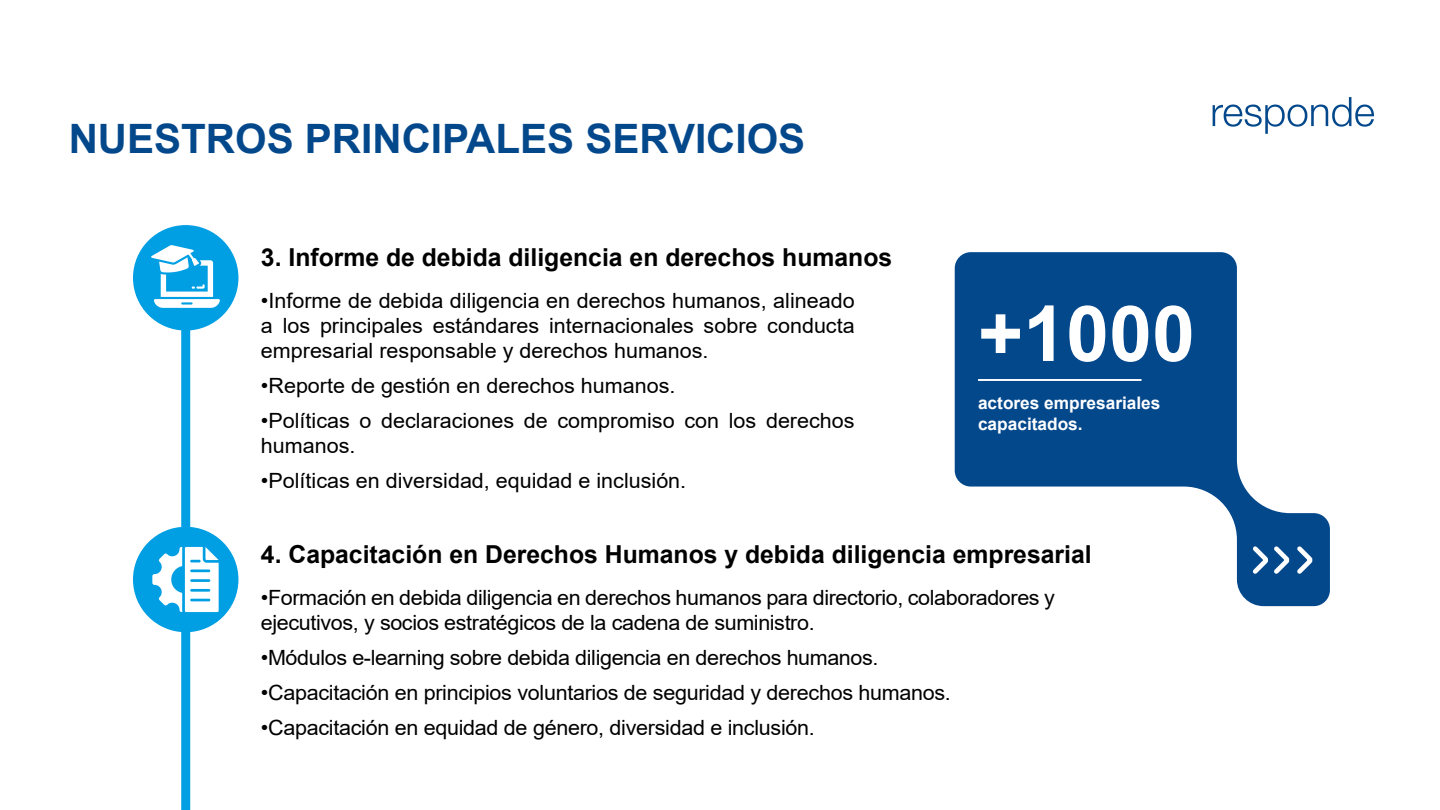
<style>
.page{position:relative;width:1440px;height:810px;background:#fff}
.page>*{position:absolute;margin:0;border:0;box-sizing:border-box;transform-origin:0 0}
.t1{font:700 77.25px "Arial";color:#fff}
.t2{font:700 40.5px "Arial";color:#04488c}
.t3{font:700 24.75px "Arial";color:#000}
.t4{font:21px/25.2px "Arial";letter-spacing:-.015em;color:#000}
.t5{font:700 17.25px/20.7px "Arial";color:#fff}
</style>
<div class="page">
<svg style="left:1213px;top:97px;width:161px;height:37px"></svg>
<div style="left:181px;top:274px;width:9px;height:536px;background:#009fe3"></div>
<div style="left:133px;top:225px;width:105px;height:106px;background:#009fe3;border-radius:50%"></div>
<div style="left:133px;top:527px;width:105px;height:105px;background:#009fe3;border-radius:50%"></div>
<svg style="left:955px;top:252px;width:375px;height:354px;fill:#04488c"></svg>
<svg style="left:1249px;top:542px;width:68px;height:36px"></svg>
<hr style="left:978px;top:379px;width:164px;height:2px;background:#fff">
<img style="left:151px;top:245px;width:69px;height:63px">
<img style="left:152px;top:546px;width:67px;height:67px">
<h2 class="t2" style="left:69px;top:110px;width:738px">NUESTROS PRINCIPALES SERVICIOS</h2>
<p class="t3" style="left:261px;top:239px;width:633px">3. Informe de debida diligencia en derechos humanos</p>
<p class="t4" style="left:261px;top:288px;width:595px;text-align:justify">•Informe de debida diligencia en derechos humanos, alineado a los principales estándares internacionales sobre conducta empresarial responsable y derechos humanos.</p>
<p class="t4" style="left:261px;top:373px;width:416px">•Reporte de gestión en derechos humanos.</p>
<p class="t4" style="left:261px;top:408px;width:595px">•Políticas o declaraciones de compromiso con los derechos humanos.</p>
<p class="t4" style="left:261px;top:468px;width:427px">•Políticas en diversidad, equidad e inclusión.</p>
<h1 class="t1" style="left:978px;top:279px;width:219px">+1000</h1>
<p class="t5" style="left:978px;top:393px;width:184px">actores empresariales capacitados.</p>
<p class="t3" style="left:261px;top:537px;width:832px">4. Capacitación en Derechos Humanos y debida diligencia empresarial</p>
<p class="t4" style="left:261px;top:585px;width:796px">•Formación en debida diligencia en derechos humanos para directorio, colaboradores y ejecutivos, y socios estratégicos de la cadena de suministro.</p>
<p class="t4" style="left:261px;top:645px;width:619px">•Módulos e-learning sobre debida diligencia en derechos humanos.</p>
<p class="t4" style="left:261px;top:680px;width:692px">•Capacitación en principios voluntarios de seguridad y derechos humanos.</p>
<p class="t4" style="left:261px;top:715px;width:555px">•Capacitación en equidad de género, diversidad e inclusión.</p>
</div>
